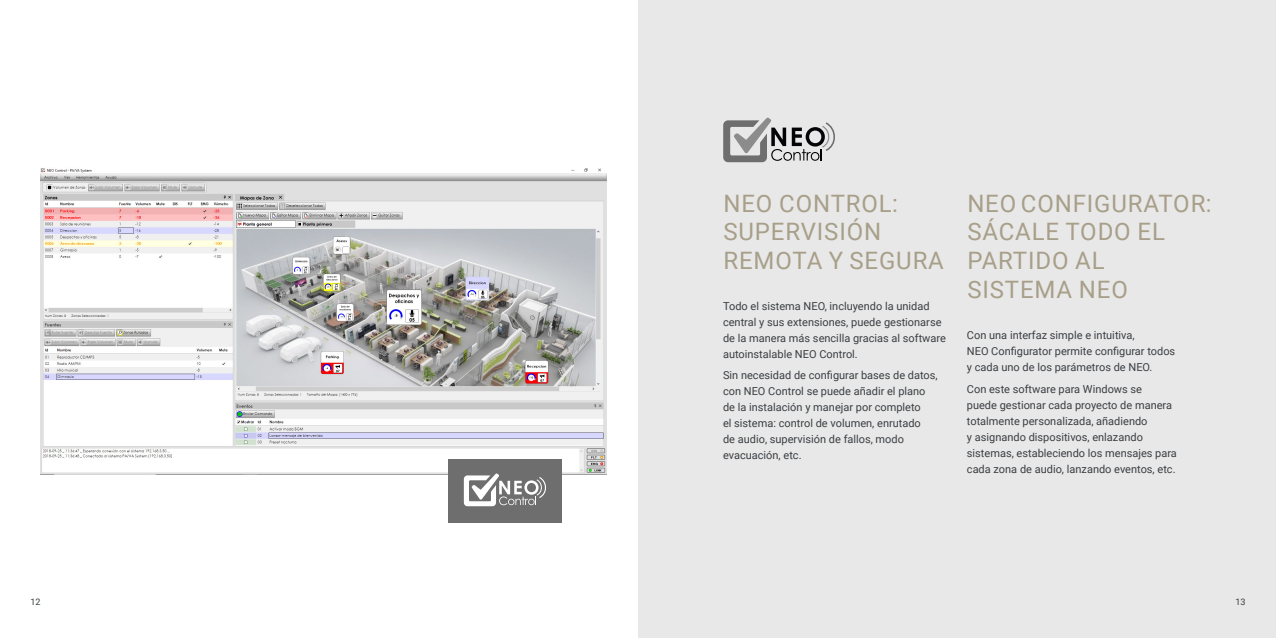
<style>
.page{position:relative;width:1276px;height:638px;background:#fff}
.page>*{position:absolute;margin:0;border:0;box-sizing:border-box;transform-origin:0 0}
.t1{font:24px/28.8px "Roboto";letter-spacing:.035em;color:#a79f89}
.t2{font:11px/16px "Roboto";color:#393e42}
.t3{font:9px "Roboto";color:#393e42}
</style>
<div class="page">
<div style="left:638px;top:0;width:638px;height:638px;background:#e9e8e8"></div>
<svg style="left:723px;top:118px;width:112px;height:44px"></svg>
<img style="left:41px;top:168px;width:566px;height:307px">
<div style="left:448px;top:459px;width:114px;height:63px;background:#6e6e6e"></div>
<svg style="left:464px;top:473px;width:82px;height:33px"></svg>
<h1 class="t1" style="left:723px;top:188px;width:222px">NEO CONTROL:<br>SUPERVISIÓN<br>REMOTA Y SEGURA</h1>
<p class="t2" style="left:723px;top:297px;width:224px">Todo el sistema NEO, incluyendo la unidad central y sus extensiones, puede gestionarse de la manera más sencilla gracias al software autoinstalable NEO Control.</p>
<p class="t2" style="left:723px;top:367px;width:216px">Sin necesidad de configurar bases de datos, con NEO Control se puede añadir el plano de la instalación y manejar por completo<br>el sistema: control de volumen, enrutado<br>de audio, supervisión de fallos, modo evacuación, etc.</p>
<h1 class="t1" style="left:967px;top:188px;width:246px">NEO CONFIGURATOR:<br>SÁCALE TODO EL<br>PARTIDO AL<br>SISTEMA NEO</h1>
<p class="t2" style="left:967px;top:327px;width:210px">Con una interfaz simple e intuitiva,<br>NEO Configurator permite configurar todos y cada uno de los parámetros de NEO.</p>
<p class="t2" style="left:967px;top:381px;width:211px">Con este software para Windows se<br>puede gestionar cada proyecto de manera totalmente personalizada, añadiendo<br>y asignando dispositivos, enlazando sistemas, estableciendo los mensajes para cada zona de audio, lanzando eventos, etc.</p>
<p class="t3" style="left:31px;top:595px;width:12px">12</p>
<p class="t3" style="left:1235px;top:595px;width:12px">13</p>
</div>
